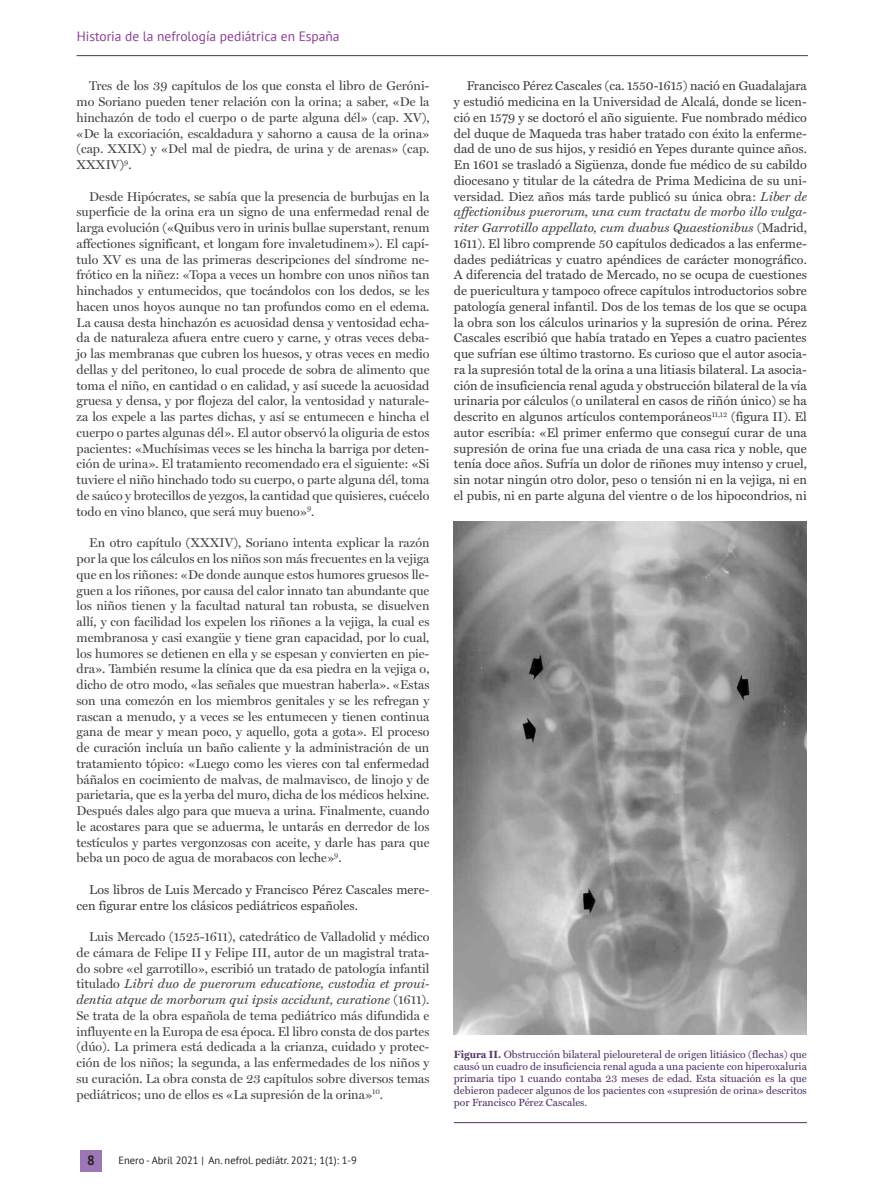
<style>
.page{position:relative;width:893px;height:1191px;background:#fff}
.page>*{position:absolute;margin:0;border:0;box-sizing:border-box;transform-origin:0 0}
.t1{font:13.5px "PT Sans";color:#8c3c96}
.t2{font:700 13.5px "PT Sans";color:#231f20}
.t3{font:12.75px/15.8px "Miller Display Roman";color:#3e3e3f;text-align:justify}
.t4{font:12.75px/15.8px "Miller Text";color:#3e3e3f}
.t5{font:italic 12.75px/15.8px "Miller Text";color:#3e3e3f}
.t6{font:10.5px/12px "Miller Text";color:#513062;text-align:justify}
.t7{font:10.5px "PT Sans";color:#231f20}
.s1{font-family:"Miller Display Roman";font-style:normal}
.s2{font-style:italic}
.s3{font-weight:700}
</style>
<div class="page">
<div style="left:81px;top:1150px;width:21px;height:21px;background:#9b78b5"></div>
<hr style="left:77px;top:55px;width:731px;height:1px;background:#3e3e3f">
<img style="left:454px;top:522px;width:353px;height:512px">
<hr style="left:454px;top:1122px;width:353px;height:1px;background:#513062">
<p class="t1" style="left:77px;top:29px;width:264px">Historia de la nefrología pediátrica en España</p>
<p class="t3" style="left:77px;top:78px;width:354px;text-indent:13px">Tres de los 39 capítulos de los que consta el libro de Geróni&shy;mo Soriano pueden tener relación con la orina; a saber, «De la hinchazón de todo el cuerpo o de parte alguna dél» (cap. XV), «De la excoriación, escaldadura y sahorno a causa de la orina» (cap. XXIX) y «Del mal de piedra, de urina y de arenas» (cap.<br>XXXIV)<sup>9</sup>.</p>
<p class="t3" style="left:77px;top:188px;width:354px;text-indent:13px">Desde Hipócrates, se sabía que la presencia de burbujas en la superficie de la orina era un signo de una enfermedad renal de larga evolución («Quibus vero in urinis bullae superstant, renum affectiones significant, et longam fore invaletudinem»). El capí&shy;tulo XV es una de las primeras descripciones del síndrome ne&shy;frótico en la niñez: «Topa a veces un hombre con unos niños tan hinchados y entumecidos, que tocándolos con los dedos, se les hacen unos hoyos aunque no tan profundos como en el edema.<br>La causa desta hinchazón es acuosidad densa y ventosidad echa&shy;da de naturaleza afuera entre cuero y carne, y otras veces deba&shy;jo las membranas que cubren los huesos, y otras veces en medio dellas y del peritoneo, lo cual procede de sobra de alimento que toma el niño, en cantidad o en calidad, y así sucede la acuosidad gruesa y densa, y por flojeza del calor, la ventosidad y naturale&shy;za los expele a las partes dichas, y así se entumecen e hincha el cuerpo o partes algunas dél». El autor observó la oliguria de estos pacientes: «Muchísimas veces se les hincha la barriga por deten&shy;ción de urina». El tratamiento recomendado era el siguiente: «Si tuviere el niño hinchado todo su cuerpo, o parte alguna dél, toma de saúco y brotecillos de yezgos, la cantidad que quisieres, cuécelo todo en vino blanco, que será muy bueno»<sup>9</sup>.</p>
<p class="t3" style="left:77px;top:535px;width:354px;text-indent:13px">En otro capítulo (XXXIV), Soriano intenta explicar la razón por la que los cálculos en los niños son más frecuentes en la vejiga que en los riñones: «De donde aunque estos humores gruesos lle&shy;guen a los riñones, por causa del calor innato tan abundante que los niños tienen y la facultad natural tan robusta, se disuelven allí, y con facilidad los expelen los riñones a la vejiga, la cual es membranosa y casi exangüe y tiene gran capacidad, por lo cual, los humores se detienen en ella y se espesan y convierten en pie&shy;dra». También resume la clínica que da esa piedra en la vejiga o, dicho de otro modo, «las señales que muestran haberla». «Estas son una comezón en los miembros genitales y se les refregan y rascan a menudo, y a veces se les entumecen y tienen continua gana de mear y mean poco, y aquello, gota a gota». El proceso de curación incluía un baño caliente y la administración de un tratamiento tópico: «Luego como les vieres con tal enfermedad báñalos en cocimiento de malvas, de malmavisco, de linojo y de parietaria, que es la yerba del muro, dicha de los médicos helxine.<br>Después dales algo para que mueva a urina. Finalmente, cuando le acostares para que se aduerma, le untarás en derredor de los testículos y partes vergonzosas con aceite, y darle has para que beba un poco de agua de morabacos con leche»<sup>9</sup>.</p>
<p class="t4" style="left:77px;top:881px;width:354px;text-indent:13px">Los libros de Luis Mercado y Francisco Pérez Cascales mere&shy;cen figurar entre los clásicos pediátricos españoles.</p>
<p class="t3" style="left:77px;top:929px;width:354px;text-indent:13px">Luis Mercado (1525-1611), catedrático de Valladolid y médico de cámara de Felipe II y Felipe III, autor de un magistral trata&shy;do sobre «el garrotillo», escribió un tratado de patología infantil</p>
<p class="t5" style="left:77px;top:976px;width:354px"><span class="s1">titulado</span> Libri duo de puerorum educatione, custodia et proui&shy;dentia atque de morborum qui ipsis accidunt, curatione <span class="s1">(1611).</span></p>
<p class="t3" style="left:77px;top:1007px;width:354px">Se trata de la obra española de tema pediátrico más difundida e influyente en la Europa de esa época. El libro consta de dos partes (dúo). La primera está dedicada a la crianza, cuidado y protec&shy;ción de los niños; la segunda, a las enfermedades de los niños y su curación. La obra consta de 23 capítulos sobre diversos temas pediátricos; uno de ellos es «La supresión de la orina»<sup>10</sup>.</p>
<p class="t2" style="left:87px;top:1153px;width:9px">8</p>
<p class="t7" style="left:118px;top:1154px;width:240px">Enero - Abril 2021 | An. nefrol. pediátr. 2021; 1(1): 1-9</p>
<p class="t4" style="left:454px;top:78px;width:354px;text-align:justify;text-indent:13px">Francisco Pérez Cascales (ca. 1550-1615) nació en Guadalajara y estudió medicina en la Universidad de Alcalá, donde se licen&shy;ció en 1579 y se doctoró el año siguiente. Fue nombrado médico del duque de Maqueda tras haber tratado con éxito la enferme&shy;dad de uno de sus hijos, y residió en Yepes durante quince años.<br>En 1601 se trasladó a Sigüenza, donde fue médico de su cabildo diocesano y titular de la cátedra de Prima Medicina de su uni&shy;versidad. Diez años más tarde publicó su única obra: <span class="s2">Liber de affectionibus puerorum, una cum tractatu de morbo illo vulga&shy;riter Garrotillo appellato, cum duabus Quaestionibus</span> (Madrid, 1611). El libro comprende 50 capítulos dedicados a las enferme&shy;dades pediátricas y cuatro apéndices de carácter monográfico.<br>A diferencia del tratado de Mercado, no se ocupa de cuestiones de puericultura y tampoco ofrece capítulos introductorios sobre patología general infantil. Dos de los temas de los que se ocupa la obra son los cálculos urinarios y la supresión de orina. Pérez Cascales escribió que había tratado en Yepes a cuatro pacientes que sufrían ese último trastorno. Es curioso que el autor asocia&shy;ra la supresión total de la orina a una litiasis bilateral. La asocia&shy;ción de insuficiencia renal aguda y obstrucción bilateral de la vía urinaria por cálculos (o unilateral en casos de riñón único) se ha descrito en algunos artículos contemporáneos<sup>11,12</sup> (figura II). El autor escribía: «El primer enfermo que conseguí curar de una supresión de orina fue una criada de una casa rica y noble, que tenía doce años. Sufría un dolor de riñones muy intenso y cruel, sin notar ningún otro dolor, peso o tensión ni en la vejiga, ni en el pubis, ni en parte alguna del vientre o de los hipocondrios, ni</p>
<p class="t6" style="left:454px;top:1048px;width:354px"><span class="s3">Figura II.</span> Obstrucción bilateral pieloureteral de origen litiásico (flechas) que causó un cuadro de insuficiencia renal aguda a una paciente con hiperoxaluria primaria tipo 1 cuando contaba 23 meses de edad. Esta situación es la que debieron padecer algunos de los pacientes con «supresión de orina» descritos por Francisco Pérez Cascales.</p>
</div>
